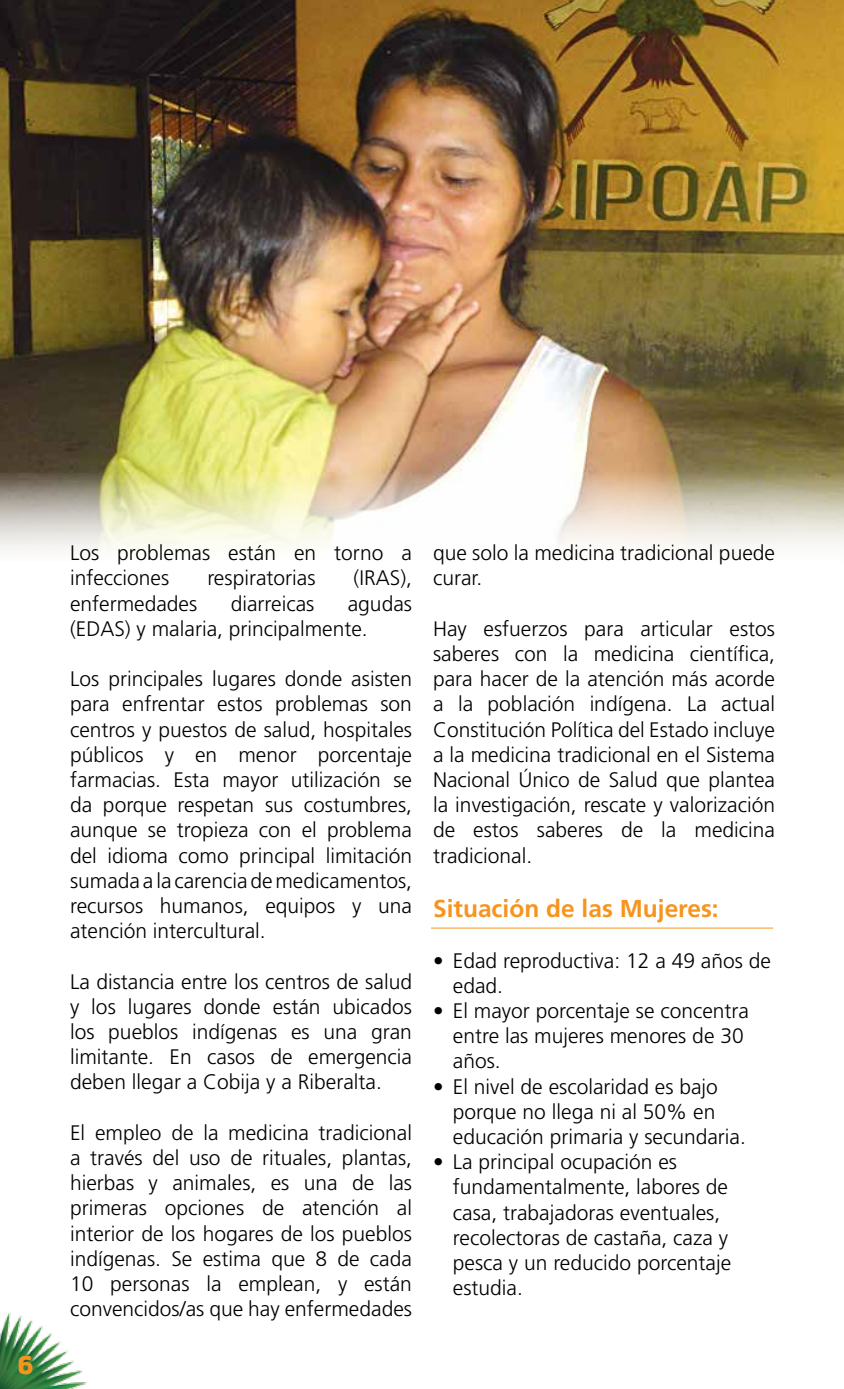
<style>
.page{position:relative;width:844px;height:1389px;background:#fff}
.page>*{position:absolute;margin:0;border:0;box-sizing:border-box;transform-origin:0 0}
.t1{font:700 24.5px "Frutiger LT Std";color:#f7941e}
.t2{font:700 24.5px "Hermes";color:#f7941e}
.t3{font:300 21px/25.2px "Frutiger LT Std";color:#000}
</style>
<div class="page">
<img style="left:0;top:0;width:843px;height:551px">
<hr style="left:431px;top:928px;width:341px;height:1px;background:#f7941e">
<img style="left:0;top:1312px;width:87px;height:77px">
<p class="t2" style="left:17px;top:1349px;width:18px">6</p>
<p class="t3" style="left:70px;top:541px;width:343px">Los problemas están en torno a infecciones</p>
<p class="t3" style="left:207px;top:566px;width:110px">respiratorias</p>
<p class="t3" style="left:353px;top:566px;width:60px">(IRAS),</p>
<p class="t3" style="left:70px;top:591px;width:129px">enfermedades</p>
<p class="t3" style="left:231px;top:591px;width:85px">diarreicas</p>
<p class="t3" style="left:70px;top:591px;width:343px;text-indent:278px">agudas (EDAS) y malaria, principalmente.</p>
<p class="t3" style="left:70px;top:667px;width:343px;text-align:justify">Los principales lugares donde asisten para enfrentar estos problemas son centros y puestos de salud, hospitales públicos y en menor porcentaje farmacias. Esta mayor utilización se da porque respetan sus costumbres, aunque se tropieza con el problema del idioma como principal limitación sumada a la carencia de medicamentos, recursos humanos, equipos y una atención intercultural.</p>
<p class="t3" style="left:70px;top:969px;width:343px;text-align:justify">La distancia entre los centros de salud y los lugares donde están ubicados los pueblos indígenas es una gran limitante. En casos de emergencia deben llegar a Cobija y a Riberalta.</p>
<p class="t3" style="left:70px;top:1120px;width:343px;text-align:justify">El empleo de la medicina tradicional a través del uso de rituales, plantas, hierbas y animales, es una de las primeras opciones de atención al interior de los hogares de los pueblos indígenas. Se estima que 8 de cada 10 personas la emplean, y están convencidos/as que hay enfermedades</p>
<p class="t3" style="left:433px;top:541px;width:343px">que solo la medicina tradicional puede curar.</p>
<p class="t3" style="left:433px;top:616px;width:343px;text-align:justify">Hay esfuerzos para articular estos saberes con la medicina científica, para hacer de la atención más acorde a la población indígena. La actual Constitución Política del Estado incluye a la medicina tradicional en el Sistema Nacional Único de Salud que plantea la investigación, rescate y valorización de estos saberes de la medicina tradicional.</p>
<p class="t1" style="left:433px;top:894px;width:287px">Situación de las Mujeres:</p>
<p class="t3" style="left:453px;top:948px;width:319px;text-indent:-20px">• Edad reproductiva: 12 a 49 años de edad.</p>
<p class="t3" style="left:453px;top:998px;width:297px;text-indent:-20px">• El mayor porcentaje se concentra entre las mujeres menores de 30 años.</p>
<p class="t3" style="left:453px;top:1074px;width:294px;text-indent:-20px">• El nivel de escolaridad es bajo porque no llega ni al 50% en educación primaria y secundaria.</p>
<p class="t3" style="left:453px;top:1150px;width:280px;text-indent:-20px">• La principal ocupación es fundamentalmente, labores de casa, trabajadoras eventuales, recolectoras de castaña, caza y pesca y un reducido porcentaje estudia.</p>
</div>
